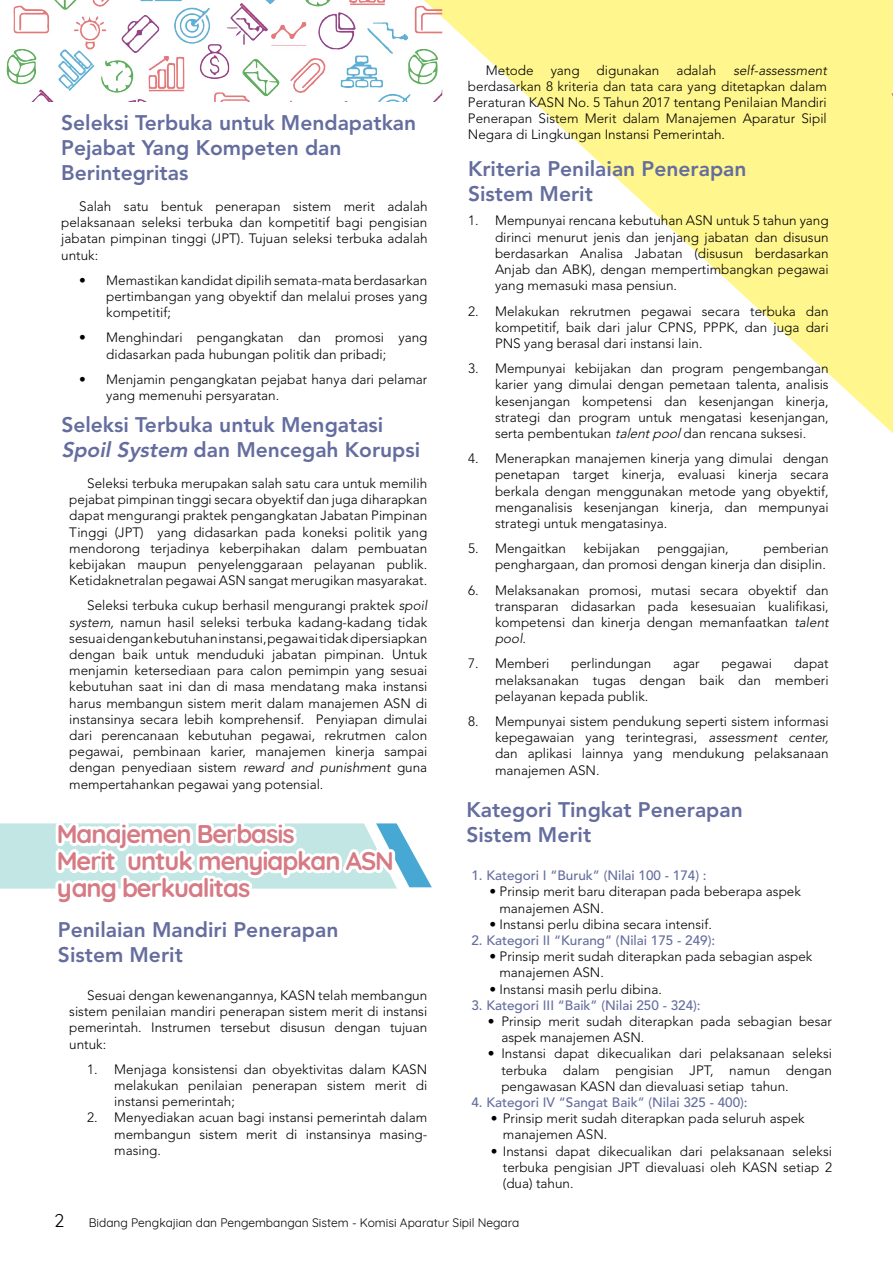
<style>
.page{position:relative;width:893px;height:1263px;background:#fff}
.page>*{position:absolute;margin:0;border:0;box-sizing:border-box;transform-origin:0 0}
.t1{font:700 25.5px/27px "Quicksand";letter-spacing:-.04em;color:#d67a84}
.t2{font:800 21px/25.2px "Avenir";color:#646d9e}
.t3{font:18px "Quicksand";color:#000}
.t4{font:300 13.5px/16.2px "Avenir";color:#000;text-align:justify}
.t5{font:500 13.5px "Avenir";color:#646d9e}
.t6{font:italic 300 13.5px "Avenir";color:#000}
.t7{font:12px "Quicksand";color:#000}
.s1{font-style:italic}
</style>
<div class="page">
<svg style="left:433px;top:0;width:460px;height:433px;fill:#fff68d"></svg>
<svg style="left:891px;top:48px;width:2px;height:172px"></svg>
<img style="left:6px;top:0;width:440px;height:101px">
<svg style="left:0;top:823px;width:432px;height:66px"></svg>
<h2 class="t2" style="left:61px;top:110px;width:357px">Seleksi Terbuka untuk Mendapatkan<br>Pejabat Yang Kompeten dan<br>Berintegritas</h2>
<p class="t4" style="left:61px;top:198px;width:368px;text-indent:18px">Salah satu bentuk penerapan sistem merit adalah pelaksanaan seleksi terbuka dan kompetitif bagi pengisian jabatan pimpinan tinggi (JPT). Tujuan seleksi terbuka adalah untuk:</p>
<p class="t4" style="left:106px;top:272px;width:323px;text-indent:-27px">• Memastikan kandidat dipilih semata-mata berdasarkan pertimbangan yang obyektif dan melalui proses yang kompetitif;</p>
<p class="t4" style="left:106px;top:330px;width:323px;text-indent:-27px">• Menghindari pengangkatan dan promosi yang didasarkan pada hubungan politik dan pribadi;</p>
<p class="t4" style="left:106px;top:371px;width:323px;text-indent:-27px">• Menjamin pengangkatan pejabat hanya dari pelamar yang memenuhi persyaratan.</p>
<h2 class="t2" style="left:61px;top:412px;width:360px">Seleksi Terbuka untuk Mengatasi<br><span class="s1">Spoil System</span> dan Mencegah Korupsi</h2>
<p class="t4" style="left:69px;top:475px;width:359px;text-indent:18px">Seleksi terbuka merupakan salah satu cara untuk memilih pejabat pimpinan tinggi secara obyektif dan juga diharapkan dapat mengurangi praktek pengangkatan Jabatan Pimpinan Tinggi (JPT) yang didasarkan pada koneksi politik yang mendorong terjadinya keberpihakan dalam pembuatan kebijakan maupun penyelenggaraan pelayanan publik.<br>Ketidaknetralan pegawai ASN sangat merugikan masyarakat.</p>
<p class="t4" style="left:69px;top:598px;width:359px;text-indent:18px">Seleksi terbuka cukup berhasil mengurangi praktek <span class="s1">spoil system,</span> namun hasil seleksi terbuka kadang-kadang tidak sesuai dengan kebutuhan instansi, pegawai tidak dipersiapkan dengan baik untuk menduduki jabatan pimpinan. Untuk menjamin ketersediaan para calon pemimpin yang sesuai kebutuhan saat ini dan di masa mendatang maka instansi harus membangun sistem merit dalam manajemen ASN di instansinya secara lebih komprehensif. Penyiapan dimulai dari perencanaan kebutuhan pegawai, rekrutmen calon pegawai, pembinaan karier, manajemen kinerja sampai dengan penyediaan sistem <span class="s1">reward and punishment</span> guna mempertahankan pegawai yang potensial.</p>
<h1 class="t1" style="left:57px;top:818px;width:339px">Manajemen Berbasis<br>Merit untuk menyiapkan ASN yang berkualitas</h1>
<h2 class="t2" style="left:58px;top:917px;width:282px">Penilaian Mandiri Penerapan<br>Sistem Merit</h2>
<p class="t4" style="left:69px;top:987px;width:359px;text-indent:18px">Sesuai dengan kewenangannya, KASN telah membangun sistem penilaian mandiri penerapan sistem merit di instansi pemerintah. Instrumen tersebut disusun dengan tujuan untuk:</p>
<p class="t4" style="left:114px;top:1061px;width:314px;text-indent:-27px">1. Menjaga konsistensi dan obyektivitas dalam KASN melakukan penilaian penerapan sistem merit di instansi pemerintah;</p>
<p class="t4" style="left:114px;top:1110px;width:314px;text-indent:-27px">2. Menyediakan acuan bagi instansi pemerintah dalam membangun sistem merit di instansinya masing&shy;masing.</p>
<p class="t4" style="left:486px;top:62px;width:49px">Metode</p>
<p class="t4" style="left:551px;top:62px;width:31px">yang</p>
<p class="t4" style="left:597px;top:62px;width:64px">digunakan</p>
<p class="t4" style="left:676px;top:62px;width:42px">adalah</p>
<p class="t6" style="left:733px;top:62px;width:95px">self-assessment</p>
<p class="t4" style="left:468px;top:78px;width:360px">berdasarkan 8 kriteria dan tata cara yang ditetapkan dalam Peraturan KASN No. 5 Tahun 2017 tentang Penilaian Mandiri Penerapan Sistem Merit dalam Manajemen Aparatur Sipil Negara di Lingkungan Instansi Pemerintah.</p>
<h2 class="t2" style="left:468px;top:156px;width:280px">Kriteria Penilaian Penerapan<br>Sistem Merit</h2>
<p class="t4" style="left:495px;top:213px;width:335px;text-indent:-27px">1. Mempunyai rencana kebutuhan ASN untuk 5 tahun yang dirinci menurut jenis dan jenjang jabatan dan disusun berdasarkan Analisa Jabatan (disusun berdasarkan Anjab dan ABK), dengan mempertimbangkan pegawai yang memasuki masa pensiun.</p>
<p class="t4" style="left:495px;top:303px;width:335px;text-indent:-27px">2. Melakukan rekrutmen pegawai secara terbuka dan kompetitif, baik dari jalur CPNS, PPPK, dan juga dari PNS yang berasal dari instansi lain.</p>
<p class="t4" style="left:495px;top:360px;width:335px;text-indent:-27px">3. Mempunyai kebijakan dan program pengembangan karier yang dimulai dengan pemetaan talenta, analisis kesenjangan kompetensi dan kesenjangan kinerja, strategi dan program untuk mengatasi kesenjangan, serta pembentukan <span class="s1">talentpool</span>dan rencana suksesi.</p>
<p class="t4" style="left:495px;top:450px;width:335px;text-indent:-27px">4. Menerapkan manajemen kinerja yang dimulai dengan penetapan target kinerja, evaluasi kinerja secara berkala dengan menggunakan metode yang obyektif, menganalisis kesenjangan kinerja, dan mempunyai strategi untuk mengatasinya.</p>
<p class="t4" style="left:468px;top:540px;width:100px">5. Mengaitkan</p>
<p class="t4" style="left:583px;top:540px;width:58px">kebijakan</p>
<p class="t4" style="left:657px;top:540px;width:73px">penggajian,</p>
<p class="t4" style="left:495px;top:540px;width:335px;text-align:right">pemberian<br>penghargaan, dan promosi dengan kinerja dan disiplin.</p>
<p class="t4" style="left:495px;top:582px;width:335px;text-indent:-27px">6. Melaksanakan promosi, mutasi secara obyektif dan transparan didasarkan pada kesesuaian kualifikasi, kompetensi dan kinerja dengan memanfaatkan <span class="s1">talent pool.</span></p>
<p class="t4" style="left:468px;top:656px;width:83px">7. Memberi</p>
<p class="t4" style="left:571px;top:656px;width:82px">perlindungan</p>
<p class="t4" style="left:673px;top:656px;width:28px">agar</p>
<p class="t4" style="left:721px;top:656px;width:52px">pegawai</p>
<p class="t4" style="left:495px;top:656px;width:335px;text-indent:299px">dapat melaksanakan tugas dengan baik dan memberi pelayanan kepada publik.</p>
<p class="t4" style="left:495px;top:713px;width:335px;text-indent:-27px">8. Mempunyai sistem pendukung seperti sistem informasi kepegawaian yang terintegrasi, <span class="s1">assessment center, </span>dan aplikasi lainnya yang mendukung pelaksanaan manajemen ASN.</p>
<h2 class="t2" style="left:466px;top:797px;width:278px">Kategori Tingkat Penerapan<br>Sistem Merit</h2>
<p class="t5" style="left:471px;top:868px;width:237px">1. Kategori I “Buruk” (Nilai 100 - 174) :</p>
<p class="t4" style="left:499px;top:884px;width:303px;text-indent:-10px">• Prinsip merit baru diterapan pada beberapa aspek manajemen ASN.</p>
<p class="t4" style="left:489px;top:916px;width:224px">• Instansi perlu dibina secara intensif.</p>
<p class="t5" style="left:471px;top:932px;width:245px">2. Kategori II “Kurang” (Nilai 175 - 249):</p>
<p class="t4" style="left:499px;top:948px;width:314px;text-indent:-10px">• Prinsip merit sudah diterapkan pada sebagian aspek manajemen ASN.</p>
<p class="t4" style="left:489px;top:981px;width:174px">• Instansi masih perlu dibina.</p>
<p class="t5" style="left:471px;top:997px;width:231px">3. Kategori III “Baik” (Nilai 250 - 324):</p>
<p class="t4" style="left:501px;top:1013px;width:332px;text-indent:-14px">• Prinsip merit sudah diterapkan pada sebagian besar aspek manajemen ASN.</p>
<p class="t4" style="left:501px;top:1046px;width:332px;text-indent:-14px">• Instansi dapat dikecualikan dari pelaksanaan seleksi terbuka dalam pengisian JPT, namun dengan pengawasan KASN dan dievaluasi setiap tahun.</p>
<p class="t5" style="left:471px;top:1094px;width:278px">4. Kategori IV “Sangat Baik” (Nilai 325 - 400):</p>
<p class="t4" style="left:503px;top:1110px;width:303px;text-indent:-12px">• Prinsip merit sudah diterapkan pada seluruh aspek manajemen ASN.</p>
<p class="t4" style="left:503px;top:1143px;width:331px;text-indent:-12px">• Instansi dapat dikecualikan dari pelaksanaan seleksi terbuka pengisian JPT dievaluasi oleh KASN setiap 2 (dua) tahun.</p>
<h3 class="t3" style="left:54px;top:1206px;width:12px">2</h3>
<p class="t7" style="left:89px;top:1213px;width:432px">Bidang Pengkajian dan Pengembangan Sistem - Komisi Aparatur Sipil Negara</p>
</div>
